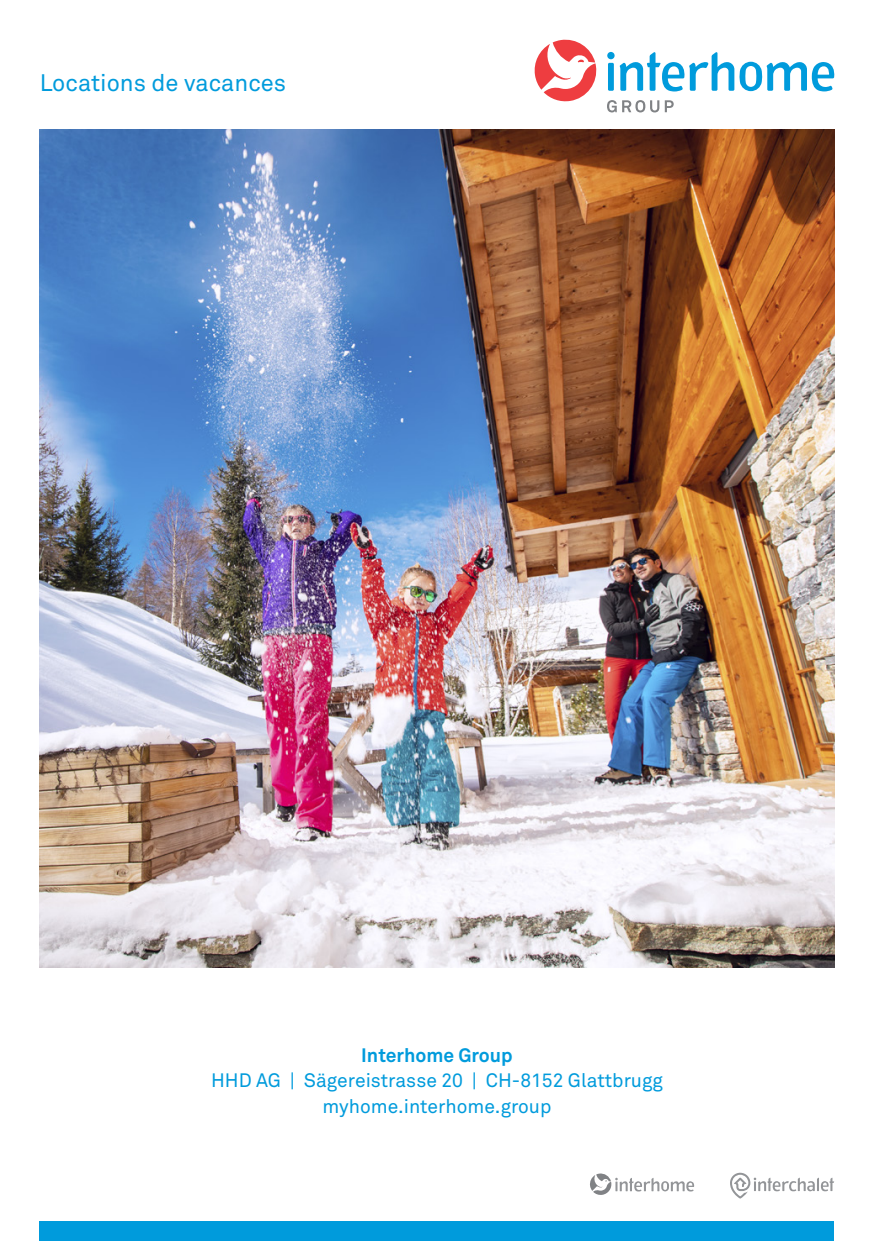
<style>
.page{position:relative;width:874px;height:1241px;background:#fff}
.page>*{position:absolute;margin:0;border:0;box-sizing:border-box;transform-origin:0 0}
.t1{font:23.62px "Akkurat Pro";color:#009bdc}
.t2{font:19.25px/25.4px "Akkurat Pro";color:#009bdc;text-align:center}
.t3{font:700 19.25px "Akkurat Pro";color:#009bdc}
</style>
<div class="page">
<div style="left:40px;top:1220px;width:793px;height:20px;background:#009bdc"></div>
<img style="left:40px;top:129px;width:793px;height:838px">
<div style="left:607px;top:52px;width:7px;height:7px;background:#009bdc;border-radius:50%"></div>
<div style="left:607px;top:63px;width:6px;height:28px;background:#009bdc"></div>
<svg style="left:534px;top:40px;width:63px;height:62px"></svg>
<svg style="left:619px;top:52px;width:214px;height:39px"></svg>
<svg style="left:607px;top:100px;width:66px;height:12px"></svg>
<svg style="left:590px;top:1173px;width:103px;height:21px"></svg>
<svg style="left:730px;top:1172px;width:103px;height:26px"></svg>
<p class="t1" style="left:40px;top:69px;width:248px">Locations de vacances</p>
<p class="t3" style="left:361px;top:1042px;width:153px">Interhome Group</p>
<p class="t2" style="left:211px;top:1068px;width:453px">HHD AG | Sägereistrasse 20 | CH-8152 Glattbrugg myhome.interhome.group</p>
</div>
